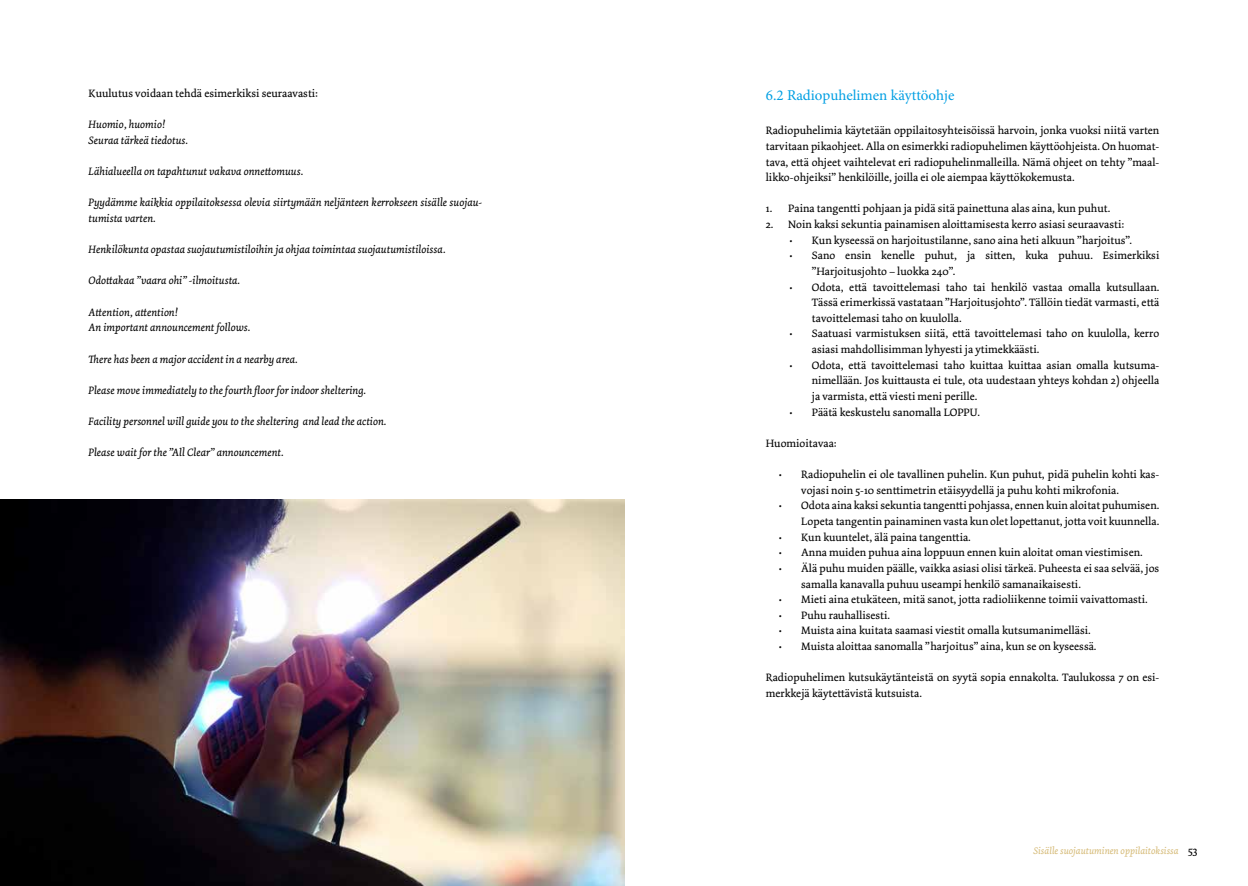
<style>
.page{position:relative;width:1248px;height:886px;background:#fff}
.page>*{position:absolute;margin:0;border:0;box-sizing:border-box;transform-origin:0 0}
.t1{font:15px "Minion Pro";color:#009fe3}
.t2{font:11.25px/15.6px "Dolly Pro";color:#000}
.t3{font:italic 11.25px/15.6px "Dolly Pro";color:#000}
.t4{font:italic 10px "Dolly Pro";color:#d6bb78}
.s1{font-style:normal;font-size:11.25px;color:#000}
</style>
<div class="page">
<img style="left:0;top:500px;width:624px;height:386px">
<p class="t2" style="left:89px;top:85px;width:231px">Kuulutus voidaan tehdä esimerkiksi seuraavasti:</p>
<p class="t3" style="left:89px;top:117px;width:101px">Huomio, huomio!<br>Seuraa tärkeä tiedotus.</p>
<p class="t3" style="left:89px;top:163px;width:216px">Lähialueella on tapahtunut vakava onnettomuus.</p>
<p class="t3" style="left:89px;top:195px;width:395px">Pyydämme kaikkia oppilaitoksessa olevia siirtymään neljänteen kerrokseen sisälle suojau&shy;tumista varten.</p>
<p class="t3" style="left:89px;top:242px;width:358px">Henkilökunta opastaa suojautumistiloihin ja ohjaa toimintaa suojautumistiloissa.</p>
<p class="t3" style="left:89px;top:273px;width:153px">Odottakaa ”vaara ohi” -ilmoitusta.</p>
<p class="t3" style="left:89px;top:304px;width:163px">Attention, attention!<br>An important announcement follows.</p>
<p class="t3" style="left:89px;top:351px;width:211px">There has been a major accident in a nearby area.</p>
<p class="t3" style="left:89px;top:382px;width:279px">Please move immediately to the fourth floor for indoor sheltering.</p>
<p class="t3" style="left:89px;top:413px;width:299px">Facility personnel will guide you to the sheltering and lead the action.</p>
<p class="t3" style="left:89px;top:445px;width:196px">Please wait for the ”All Clear” announcement.</p>
<h1 class="t1" style="left:765px;top:85px;width:190px">6.2 Radiopuhelimen käyttöohje</h1>
<p class="t2" style="left:765px;top:123px;width:395px;text-align:justify">Radiopuhelimia käytetään oppilaitosyhteisöissä harvoin, jonka vuoksi niitä varten tarvitaan pikaohjeet. Alla on esimerkki radiopuhelimen käyttöohjeista. On huomat&shy;tava, että ohjeet vaihtelevat eri radiopuhelinmalleilla. Nämä ohjeet on tehty ”maal&shy;likko-ohjeiksi” henkilöille, joilla ei ole aiempaa käyttökokemusta.</p>
<p class="t2" style="left:765px;top:201px;width:346px">1. Paina tangentti pohjaan ja pidä sitä painettuna alas aina, kun puhut.</p>
<p class="t2" style="left:765px;top:217px;width:360px">2. Noin kaksi sekuntia painamisen aloittamisesta kerro asiasi seuraavasti:</p>
<p class="t2" style="left:789px;top:232px;width:344px">• Kun kyseessä on harjoitustilanne, sano aina heti alkuun ”harjoitus”.</p>
<p class="t2" style="left:811px;top:248px;width:349px;text-indent:-22px">• Sano ensin kenelle puhut, ja sitten, kuka puhuu. Esimerkiksi ”Harjoitusjohto – luokka 240”.</p>
<p class="t2" style="left:811px;top:279px;width:349px;text-align:justify;text-indent:-22px">• Odota, että tavoittelemasi taho tai henkilö vastaa omalla kutsullaan.<br>Tässä erimerkissä vastataan ”Harjoitusjohto”. Tällöin tiedät varmasti, että tavoittelemasi taho on kuulolla.</p>
<p class="t2" style="left:811px;top:326px;width:349px;text-indent:-22px">• Saatuasi varmistuksen siitä, että tavoittelemasi taho on kuulolla, kerro asiasi mahdollisimman lyhyesti ja ytimekkäästi.</p>
<p class="t2" style="left:811px;top:357px;width:349px;text-align:justify;text-indent:-22px">• Odota, että tavoittelemasi taho kuittaa kuittaa asian omalla kutsuma&shy;nimellään. Jos kuittausta ei tule, ota uudestaan yhteys kohdan 2) ohjeella ja varmista, että viesti meni perille.</p>
<p class="t2" style="left:789px;top:404px;width:192px">• Päätä keskustelu sanomalla LOPPU.</p>
<p class="t2" style="left:765px;top:435px;width:73px">Huomioitavaa:</p>
<p class="t2" style="left:801px;top:467px;width:359px;text-indent:-22px">• Radiopuhelin ei ole tavallinen puhelin. Kun puhut, pidä puhelin kohti kas&shy;vojasi noin 5-10 senttimetrin etäisyydellä ja puhu kohti mikrofonia.</p>
<p class="t2" style="left:778px;top:498px;width:382px;text-align:right">• Odota aina kaksi sekuntia tangentti pohjassa, ennen kuin aloitat puhumisen.<br>Lopeta tangentin painaminen vasta kun olet lopettanut, jotta voit kuunnella.</p>
<p class="t2" style="left:778px;top:529px;width:194px">• Kun kuuntelet, älä paina tangenttia.</p>
<p class="t2" style="left:778px;top:545px;width:365px">• Anna muiden puhua aina loppuun ennen kuin aloitat oman viestimisen.</p>
<p class="t2" style="left:801px;top:560px;width:359px;text-indent:-22px">• Älä puhu muiden päälle, vaikka asiasi olisi tärkeä. Puheesta ei saa selvää, jos samalla kanavalla puhuu useampi henkilö samanaikaisesti.</p>
<p class="t2" style="left:778px;top:592px;width:370px">• Mieti aina etukäteen, mitä sanot, jotta radioliikenne toimii vaivattomasti.</p>
<p class="t2" style="left:778px;top:607px;width:113px">• Puhu rauhallisesti.</p>
<p class="t2" style="left:778px;top:623px;width:313px">• Muista aina kuitata saamasi viestit omalla kutsumanimelläsi.</p>
<p class="t2" style="left:778px;top:638px;width:319px">• Muista aloittaa sanomalla ”harjoitus” aina, kun se on kyseessä.</p>
<p class="t2" style="left:765px;top:670px;width:395px">Radiopuhelimen kutsukäytänteistä on syytä sopia ennakolta. Taulukossa 7 on esi&shy;merkkejä käytettävistä kutsuista.</p>
<p class="t4" style="left:1033px;top:844px;width:166px">Sisälle suojautuminen oppilaitoksissa <span class="s1">53</span></p>
</div>
